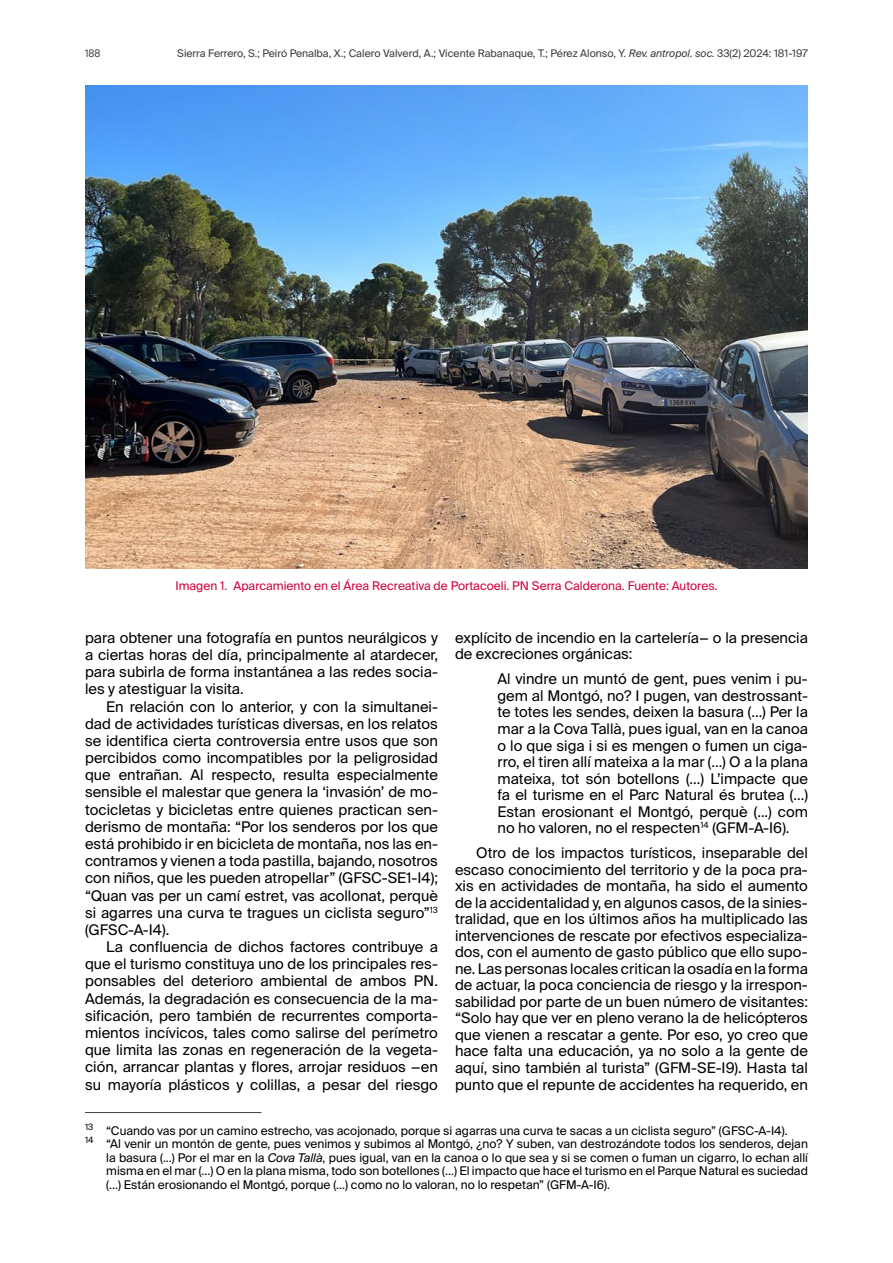
<style>
.page{position:relative;width:893px;height:1263px;background:#fff}
.page>*{position:absolute;margin:0;border:0;box-sizing:border-box;transform-origin:0 0}
._000-TXT_GENERAL{font:14.7px/17.2px "Suisse Intl";color:#000;text-align:justify}
._000-Citas{font:14.7px/16.5px "Suisse Intl";color:#000;text-align:justify}
._000-Notas_al_pie{font:12px/13.5px "Suisse Intl";color:#000;text-align:justify}
._000-Tit_figuras_aba{font:12px "Suisse Intl";color:#cf003d}
.t1{font:10.5px "Suisse Intl";color:#3c3c3b}
.t2{font:10.5px "Suisse Intl";color:#3c3c3b;scale:.9 1}
.s1{font-style:italic}
</style>
<div class="page">
<hr style="left:85px;top:1112px;width:176px;height:1px;background:#3c3c3b">
<img style="left:85px;top:85px;width:723px;height:483px">
<p class="t2" style="left:85px;top:47px;width:19px">188</p>
<p class="t1" style="left:177px;top:47px;width:632px">Sierra Ferrero, S.; Peiró Penalba, X.; Calero Valverd, A.; Vicente Rabanaque, T.; Pérez Alonso, Y. <span class="s1">Rev. antropol. soc.</span> 33(2) 2024: 181-197</p>
<p class="_000-Tit_figuras_aba" style="left:175px;top:579px;width:544px">Imagen 1. Aparcamiento en el Área Recreativa de Portacoeli. PN Serra Calderona. Fuente: Autores.</p>
<p class="_000-TXT_GENERAL" style="left:85px;top:629px;width:354px">para obtener una fotografía en puntos neurálgicos y a ciertas horas del día, principalmente al atardecer, para subirla de forma instantánea a las redes socia&shy;les y atestiguar la visita.</p>
<p class="_000-TXT_GENERAL" style="left:85px;top:698px;width:354px;text-indent:21px">En relación con lo anterior, y con la simultanei&shy;dad de actividades turísticas diversas, en los relatos se identifica cierta controversia entre usos que son percibidos como incompatibles por la peligrosidad que entrañan. Al respecto, resulta especialmente sensible el malestar que genera la ‘invasión’ de mo&shy;tocicletas y bicicletas entre quienes practican sen&shy;derismo de montaña: “Por los senderos por los que está prohibido ir en bicicleta de montaña, nos las en&shy;contramos y vienen a toda pastilla, bajando, nosotros con niños, que les pueden atropellar” (GFSC-SE1-I4); “Quan vas per un camí estret, vas acollonat, perquè si agarres una curva te tragues un ciclista seguro”<sup>13 </sup>(GFSC-A-I4).</p>
<p class="_000-TXT_GENERAL" style="left:85px;top:938px;width:354px;text-indent:21px">La confluencia de dichos factores contribuye a que el turismo constituya uno de los principales res&shy;ponsables del deterioro ambiental de ambos PN.<br>Además, la degradación es consecuencia de la ma&shy;sificación, pero también de recurrentes comporta&shy;mientos incívicos, tales como salirse del perímetro que limita las zonas en regeneración de la vegeta&shy;ción, arrancar plantas y flores, arrojar residuos −en su mayoría plásticos y colillas, a pesar del riesgo</p>
<p class="_000-Notas_al_pie" style="left:85px;top:1124px;width:704px"><sup>13</sup> “Cuando vas por un camino estrecho, vas acojonado, porque si agarras una curva te sacas a un ciclista seguro” (GFSC-A-I4).</p>
<p class="_000-Notas_al_pie" style="left:106px;top:1137px;width:703px;text-indent:-21px"><sup>14</sup> “Al venir un montón de gente, pues venimos y subimos al Montgó, ¿no? Y suben, van destrozándote todos los senderos, dejan la basura (...) Por el mar en la <span class="s1">Cova Tallà</span>, pues igual, van en la canoa o lo que sea y si se comen o fuman un cigarro, lo echan allí misma en el mar (...) O en la plana misma, todo son botellones (...) El impacto que hace el turismo en el Parque Natural es suciedad (...) Están erosionando el Montgó, porque (...) como no lo valoran, no lo respetan” (GFM-A-I6).</p>
<p class="_000-TXT_GENERAL" style="left:455px;top:629px;width:354px;line-height:16.5px">explícito de incendio en la cartelería− o la presencia de excreciones orgánicas:</p>
<p class="_000-Citas" style="left:497px;top:671px;width:312px">Al vindre un muntó de gent, pues venim i pu&shy;gem al Montgó, no? I pugen, van destrossant&shy;te totes les sendes, deixen la basura (...) Per la mar a la Cova Tallà, pues igual, van en la canoa o lo que siga i si es mengen o fumen un ciga&shy;rro, el tiren allí mateixa a la mar (...) O a la plana mateixa, tot són botellons (...) L’impacte que fa el turisme en el Parc Natural és brutea (...)<br>Estan erosionant el Montgó, perquè (...) com no ho valoren, no el respecten<sup>14</sup> (GFM-A-I6).</p>
<p class="_000-TXT_GENERAL" style="left:455px;top:845px;width:354px;line-height:16.5px;text-indent:21px">Otro de los impactos turísticos, inseparable del escaso conocimiento del territorio y de la poca pra&shy;xis en actividades de montaña, ha sido el aumento de la accidentalidad y, en algunos casos, de la sinies&shy;tralidad, que en los últimos años ha multiplicado las intervenciones de rescate por efectivos especializa&shy;dos, con el aumento de gasto público que ello supo&shy;ne. Las personas locales critican la osadía en la forma de actuar, la poca conciencia de riesgo y la irrespon&shy;sabilidad por parte de un buen número de visitantes: “Solo hay que ver en pleno verano la de helicópteros que vienen a rescatar a gente. Por eso, yo creo que hace falta una educación, ya no solo a la gente de aquí, sino también al turista” (GFM-SE-I9). Hasta tal punto que el repunte de accidentes ha requerido, en</p>
</div>
